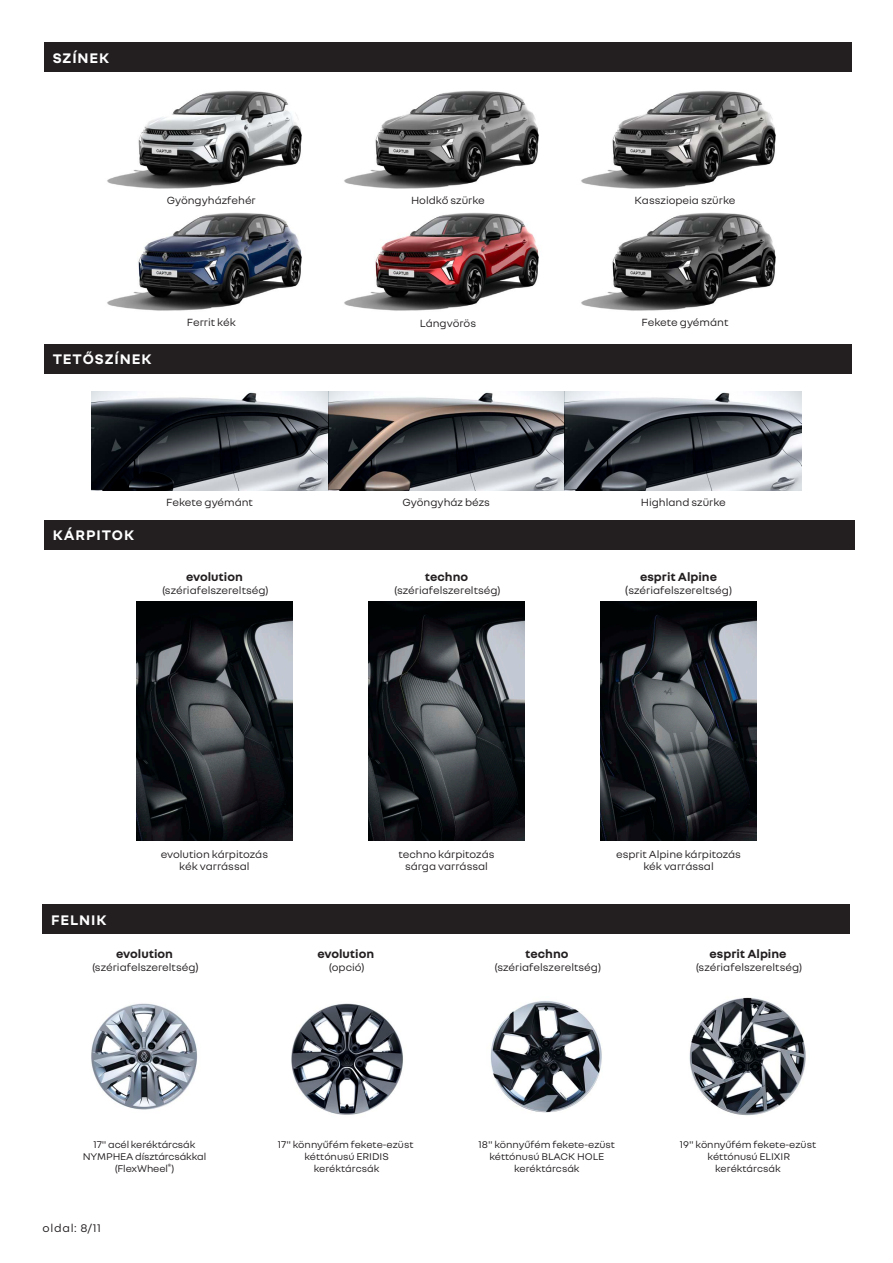
<style>
.page{position:relative;width:893px;height:1263px;background:#fff}
.page>*{position:absolute;margin:0;border:0;box-sizing:border-box;transform-origin:0 0}
.titulek{font:700 15px "Nouvel R";letter-spacing:.06em;color:#fff}
.t1{font:700 12.75px "Nouvel R";color:#231f20}
.t2{font:12px "Nouvel R";letter-spacing:.06em;color:#231f20}
.t3{font:11.25px/12px "Nouvel R";color:#231f20;text-align:center}
.t4{font:10.5px/12px "Nouvel R";color:#231f20;text-align:center}
.s1{font-size:12px}
</style>
<div class="page">
<img style="left:137px;top:601px;width:155px;height:239px">
<div style="left:44px;top:520px;width:811px;height:30px;background:#231f20"></div>
<div style="left:44px;top:43px;width:808px;height:29px;background:#231f20"></div>
<div style="left:44px;top:344px;width:808px;height:30px;background:#231f20"></div>
<div style="left:43px;top:904px;width:807px;height:30px;background:#231f20"></div>
<img style="left:91px;top:1003px;width:106px;height:107px">
<img style="left:689px;top:997px;width:117px;height:119px">
<img style="left:291px;top:1003px;width:112px;height:112px">
<img style="left:490px;top:1001px;width:112px;height:112px">
<img style="left:601px;top:601px;width:155px;height:239px">
<img style="left:369px;top:601px;width:155px;height:239px">
<img style="left:107px;top:212px;width:669px;height:99px">
<img style="left:91px;top:392px;width:711px;height:98px">
<img style="left:107px;top:90px;width:669px;height:99px">
<p class="titulek" style="left:53px;top:48px;width:58px">SZÍNEK</p>
<p class="t3" style="left:167px;top:194px;width:91px">Gyöngyházfehér</p>
<p class="titulek" style="left:53px;top:350px;width:100px">TETŐSZÍNEK</p>
<p class="t3" style="left:187px;top:316px;width:50px">Ferrit kék</p>
<p class="titulek" style="left:53px;top:526px;width:83px">KÁRPITOK</p>
<p class="t3" style="left:166px;top:495px;width:88px">Fekete gyémánt</p>
<p class="t1" style="left:186px;top:568px;width:58px">evolution</p>
<p class="t3" style="left:162px;top:584px;width:108px">(szériafelszereltség)</p>
<p class="t3" style="left:411px;top:194px;width:75px">Holdkő szürke</p>
<p class="t3" style="left:634px;top:194px;width:102px">Kassziopeia szürke</p>
<p class="t3" style="left:420px;top:316px;width:58px">Lángvörös</p>
<p class="t3" style="left:642px;top:316px;width:88px">Fekete gyémánt</p>
<p class="t3" style="left:403px;top:496px;width:89px">Gyöngyház bézs</p>
<p class="t3" style="left:641px;top:495px;width:87px">Highland szürke</p>
<p class="t1" style="left:425px;top:568px;width:45px">techno</p>
<p class="t3" style="left:394px;top:584px;width:108px">(szériafelszereltség)</p>
<p class="t1" style="left:640px;top:568px;width:78px">esprit Alpine</p>
<p class="t3" style="left:625px;top:584px;width:109px"><span class="s1">(</span>szériafelszereltség)</p>
<p class="titulek" style="left:51px;top:910px;width:57px">FELNIK</p>
<p class="t3" style="left:161px;top:848px;width:109px">evolution kárpitozás kék varrással</p>
<p class="t3" style="left:398px;top:848px;width:98px">techno kárpitozás sárga varrással</p>
<p class="t3" style="left:616px;top:848px;width:126px">esprit Alpine kárpitozás kék varrással</p>
<p class="t1" style="left:116px;top:945px;width:58px">evolution</p>
<p class="t3" style="left:92px;top:961px;width:108px">(szériafelszereltség<span class="s1">)</span></p>
<p class="t1" style="left:317px;top:945px;width:58px">evolution</p>
<p class="t3" style="left:329px;top:961px;width:37px">(opció)</p>
<p class="t1" style="left:525px;top:945px;width:45px">techno</p>
<p class="t3" style="left:495px;top:961px;width:108px">(szériafelszereltség)</p>
<p class="t1" style="left:710px;top:945px;width:78px">esprit Alpine</p>
<p class="t3" style="left:696px;top:961px;width:108px">(szériafelszereltség)</p>
<p class="t4" style="left:83px;top:1138px;width:125px">17" acél keréktárcsák<br>NYMPHEA dísztárcsákkal (FlexWheel<sup>®</sup>)</p>
<p class="t4" style="left:278px;top:1138px;width:137px">17" könnyűfém fekete-ezüst kéttónusú ERIDIS keréktárcsák</p>
<p class="t4" style="left:479px;top:1138px;width:138px">18" könnyűfém fekete-ezüst kéttónusú BLACK HOLE keréktárcsák</p>
<p class="t4" style="left:680px;top:1138px;width:138px">19" könnyűfém fekete-ezüst kéttónusú ELIXIR keréktárcsák</p>
<p class="t2" style="left:43px;top:1220px;width:60px">oldal: 8/11</p>
</div>
